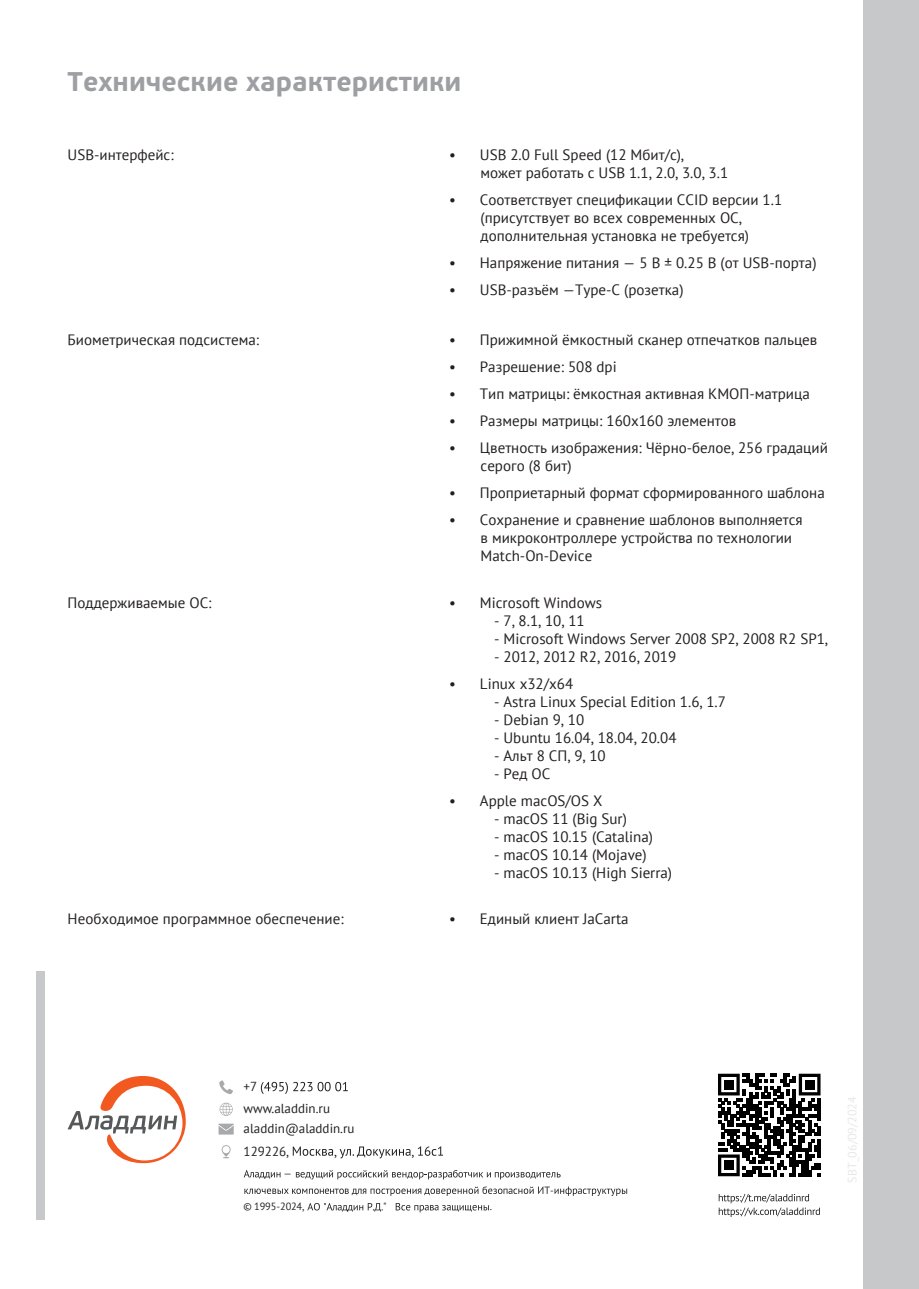
<style>
.page{position:relative;width:919px;height:1289px;background:#fff}
.page>*{position:absolute;margin:0;border:0;box-sizing:border-box;transform-origin:0 0}
.t1{font:700 27px "PF Beau Sans Pro";color:#9d9fa2}
.t2{font:15px/18px "PT Sans";color:#231f20}
.t3{font:13.05px/22px "PT Sans";color:#231f20}
.t4{font:12px "PT Sans";color:#e6e7e9}
.t5{font:10.35px "PT Sans";letter-spacing:-.025em;color:#231f20}
</style>
<div class="page">
<div style="left:863px;top:0;width:55px;height:1288px;background:#c7c8ca"></div>
<div style="left:36px;top:971px;width:9px;height:248px;background:#c7c8ca"></div>
<svg style="left:68px;top:1076px;width:118px;height:87px"></svg>
<svg style="left:244px;top:1170px;width:36px;height:8px"></svg>
<svg style="left:296px;top:1170px;width:264px;height:9px"></svg>
<svg style="left:244px;top:1186px;width:383px;height:9px"></svg>
<svg style="left:307px;top:1203px;width:76px;height:8px"></svg>
<svg style="left:395px;top:1203px;width:94px;height:9px"></svg>
<svg style="left:261px;top:1081px;width:87px;height:12px"></svg>
<svg style="left:293px;top:1146px;width:40px;height:9px"></svg>
<svg style="left:339px;top:1146px;width:71px;height:12px"></svg>
<svg style="left:418px;top:1146px;width:25px;height:9px"></svg>
<svg style="left:218px;top:1123px;width:16px;height:11px"></svg>
<svg style="left:219px;top:1102px;width:14px;height:13px"></svg>
<svg style="left:219px;top:1080px;width:14px;height:14px"></svg>
<svg style="left:221px;top:1145px;width:10px;height:13px"></svg>
<svg style="left:718px;top:1194px;width:102px;height:22px"></svg>
<svg style="left:718px;top:1073px;width:102px;height:103px"></svg>
<div style="left:724px;top:1079px;width:9px;height:10px;background:#000001"></div>
<div style="left:804px;top:1079px;width:10px;height:10px;background:#000001"></div>
<div style="left:724px;top:1160px;width:9px;height:9px;background:#000001"></div>
<h1 class="t1" style="left:68px;top:64px;width:395px">Технические характеристики</h1>
<p class="t2" style="left:68px;top:145px;width:107px">USB-интерфейс:</p>
<p class="t2" style="left:68px;top:330px;width:193px">Биометрическая подсистема:</p>
<p class="t2" style="left:68px;top:593px;width:145px">Поддерживаемые ОС:</p>
<p class="t2" style="left:68px;top:909px;width:277px">Необходимое программное обеспечение:</p>
<p class="t2" style="left:480px;top:145px;width:249px;text-indent:-31px">• USB 2.0 Full Speed (12 Мбит/с), может работать с USB 1.1, 2.0, 3.0, 3.1</p>
<p class="t2" style="left:449px;top:190px;width:334px;text-align:center">• Соответствует спецификации CCID версии 1.1 (присутствует во всех современных ОС, дополнительная установка не требуется)</p>
<p class="t2" style="left:449px;top:253px;width:369px">• Напряжение питания — 5 В ± 0.25 В (от USB-порта)</p>
<p class="t2" style="left:449px;top:280px;width:236px">• USB-разъём —Type-C (розетка)</p>
<p class="t2" style="left:449px;top:330px;width:370px">• Прижимной ёмкостный сканер отпечатков пальцев</p>
<p class="t2" style="left:449px;top:357px;width:169px">• Разрешение: 508 dpi</p>
<p class="t2" style="left:449px;top:384px;width:362px">• Тип матрицы: ёмкостная активная КМОП-матрица</p>
<p class="t2" style="left:449px;top:411px;width:289px">• Размеры матрицы: 160х160 элементов</p>
<p class="t2" style="left:480px;top:438px;width:349px;text-indent:-31px">• Цветность изображения: Чёрно-белое, 256 градаций серого (8 бит)</p>
<p class="t2" style="left:449px;top:483px;width:377px">• Проприетарный формат сформированного шаблона</p>
<p class="t2" style="left:480px;top:510px;width:323px;text-indent:-31px">• Сохранение и сравнение шаблонов выполняется в микроконтроллере устройства по технологии<br>Match-On-Device</p>
<p class="t2" style="left:449px;top:593px;width:154px">• Microsoft Windows</p>
<p class="t2" style="left:494px;top:611px;width:92px">- 7, 8.1, 10, 11</p>
<p class="t2" style="left:494px;top:629px;width:335px">- Microsoft Windows Server 2008 SP2, 2008 R2 SP1,</p>
<p class="t2" style="left:494px;top:647px;width:184px">- 2012, 2012 R2, 2016, 2019</p>
<p class="t2" style="left:449px;top:674px;width:126px">• Linux x32/x64</p>
<p class="t2" style="left:494px;top:692px;width:233px">- Astra Linux Special Edition 1.6, 1.7</p>
<p class="t2" style="left:494px;top:710px;width:92px">- Debian 9, 10</p>
<p class="t2" style="left:494px;top:728px;width:184px">- Ubuntu 16.04, 18.04, 20.04</p>
<p class="t2" style="left:494px;top:746px;width:113px">- Альт 8 СП, 9, 10</p>
<p class="t2" style="left:494px;top:764px;width:58px">- Ред ОС</p>
<p class="t2" style="left:449px;top:791px;width:155px">• Apple macOS/OS X</p>
<p class="t2" style="left:494px;top:809px;width:134px">- macOS 11 (Big Sur)</p>
<p class="t2" style="left:494px;top:827px;width:160px">- macOS 10.15 (Catalina)</p>
<p class="t2" style="left:494px;top:845px;width:154px">- macOS 10.14 (Mojave)</p>
<p class="t2" style="left:494px;top:863px;width:179px">- macOS 10.13 (High Sierra)</p>
<p class="t2" style="left:449px;top:909px;width:181px">• Единый клиент JaCarta</p>
<p class="t3" style="left:243px;top:1075px;width:88px">+7 www.aladdin.ru</p>
<p class="t3" style="left:243px;top:1139px;width:47px">129226,</p>
<p class="t3" style="left:334px;top:1139px;width:4px">,</p>
<p class="t3" style="left:411px;top:1139px;width:4px">,</p>
<p class="t3" style="left:243px;top:1117px;width:112px">aladdin@aladdin.ru</p>
<p class="t5" style="left:283px;top:1167px;width:10px">—</p>
<p class="t5" style="left:243px;top:1199px;width:62px">© 1995-2024,</p>
<p class="t5" style="left:383px;top:1199px;width:5px">"</p>
<p class="t5" style="left:489px;top:1199px;width:4px">.</p>
<p class="t5" style="left:550px;top:1183px;width:5px">-</p>
<p class="t4" style="left:844px;top:1182px;width:87px;rotate:-90deg">SBT_06/09/2024</p>
</div>
